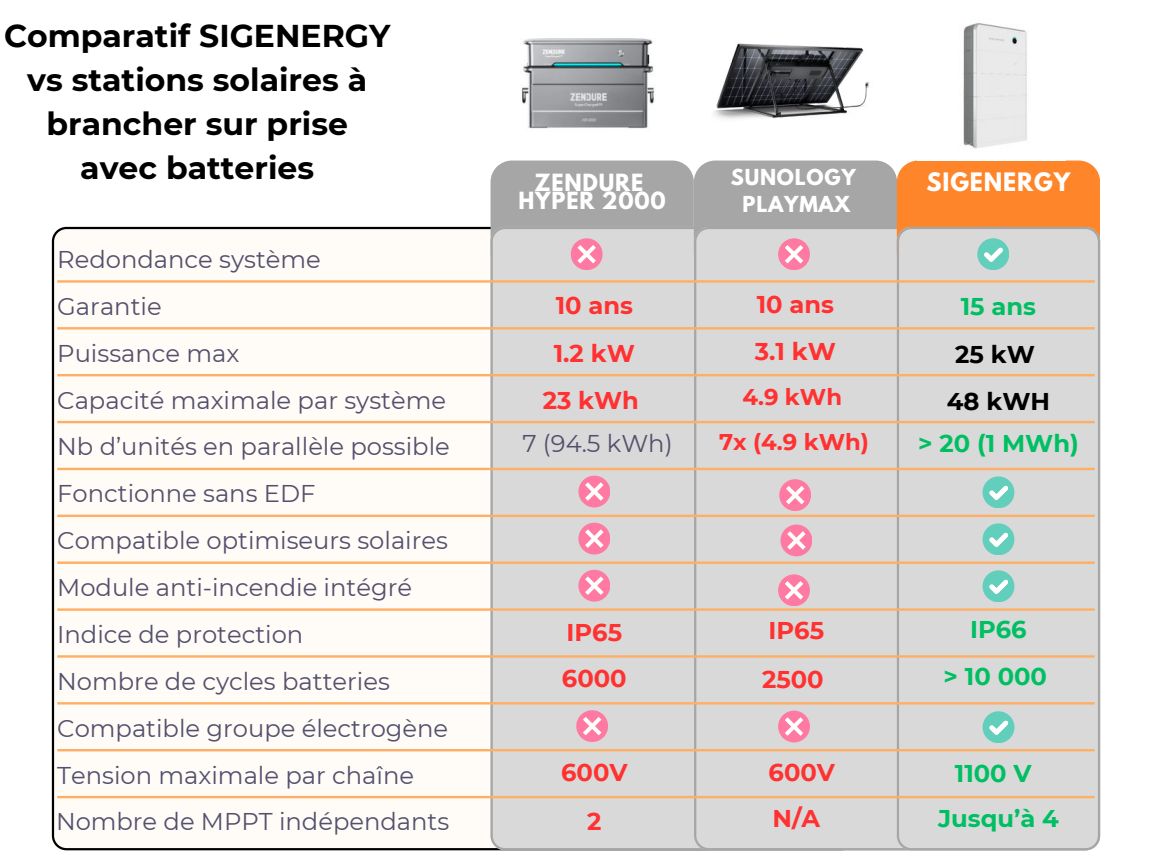
<style>
.page{position:relative;width:1152px;height:864px;background:#fff}
.page>*{position:absolute;margin:0;border:0;box-sizing:border-box;transform-origin:0 0}
.t1{font:700 31.5px/43.8px "Montserrat";color:#000;text-align:center}
.t2{font:24.3px/47px "Montserrat";color:#52506d}
.t3{font:700 24.15px/47.2px "Montserrat";color:#ff3131}
.t4{font:700 24.15px "Montserrat";color:#00bf63}
.t5{font:24.15px "Montserrat";color:#52506d}
.t6{font:700 24.15px/47.2px "Montserrat";color:#000;text-align:center}
.t7{font:700 22.65px "Montserrat";color:#ff3131}
.t8{font:700 22.5px "League Spartan";letter-spacing:.04em;color:#fff}
.t9{font:700 21px/18px "League Spartan";letter-spacing:.04em;color:#fff;text-align:center}
.t10{font:700 19.5px/27px "League Spartan";letter-spacing:.04em;color:#fff;text-align:center}
</style>
<div class="page">
<div style="left:52px;top:227px;width:439px;height:623px;background:#fffbf6"></div>
<div style="left:491px;top:274px;width:203px;height:576px;background:#d9d9d9"></div>
<div style="left:694px;top:274px;width:203px;height:576px;background:#d9d9d9"></div>
<div style="left:897px;top:274px;width:203px;height:576px;background:#d9d9d9"></div>
<hr style="left:57px;top:421px;width:1038px;height:2px;background:#ffaf65">
<hr style="left:57px;top:515px;width:1038px;height:2px;background:#ffaf65">
<hr style="left:57px;top:608px;width:1038px;height:3px;background:#ffaf65">
<hr style="left:57px;top:702px;width:1038px;height:3px;background:#ffaf65">
<hr style="left:57px;top:796px;width:1038px;height:2px;background:#ffaf65">
<hr style="left:57px;top:327px;width:1038px;height:3px;background:#ffaf65">
<hr style="left:57px;top:280px;width:1038px;height:3px;background:#ffaf65">
<hr style="left:57px;top:374px;width:1038px;height:2px;background:#ffaf65">
<hr style="left:57px;top:468px;width:1038px;height:2px;background:#ffaf65">
<hr style="left:57px;top:562px;width:1038px;height:2px;background:#ffaf65">
<hr style="left:57px;top:655px;width:1038px;height:3px;background:#ffaf65">
<hr style="left:57px;top:749px;width:1038px;height:2px;background:#ffaf65">
<div style="left:578px;top:570px;width:32px;height:31px;background:#ff7aa2;border-radius:50%"></div>
<svg style="left:585px;top:576px;width:19px;height:19px"></svg>
<div style="left:578px;top:523px;width:32px;height:31px;background:#ff7aa2;border-radius:50%"></div>
<svg style="left:585px;top:529px;width:19px;height:19px"></svg>
<div style="left:578px;top:476px;width:32px;height:31px;background:#ff7aa2;border-radius:50%"></div>
<svg style="left:585px;top:482px;width:19px;height:19px"></svg>
<svg style="left:983px;top:476px;width:31px;height:32px"></svg>
<svg style="left:983px;top:523px;width:31px;height:32px"></svg>
<svg style="left:983px;top:570px;width:31px;height:32px"></svg>
<svg style="left:983px;top:711px;width:31px;height:32px"></svg>
<div style="left:779px;top:479px;width:32px;height:32px;background:#ff7aa2;border-radius:50%"></div>
<svg style="left:786px;top:486px;width:18px;height:18px"></svg>
<div style="left:780px;top:525px;width:32px;height:31px;background:#ff7aa2;border-radius:50%"></div>
<svg style="left:787px;top:531px;width:19px;height:19px"></svg>
<img style="left:521px;top:38px;width:134px;height:91px">
<img style="left:963px;top:23px;width:64px;height:126px">
<img style="left:714px;top:43px;width:155px;height:76px">
<div style="left:778px;top:574px;width:32px;height:32px;background:#ff7aa2;border-radius:50%"></div>
<svg style="left:785px;top:581px;width:18px;height:19px"></svg>
<svg style="left:491px;top:161px;width:609px;height:113px;background:#cbb2a1"></svg>
<div style="left:576px;top:710px;width:32px;height:32px;background:#ff7aa2;border-radius:50%"></div>
<svg style="left:583px;top:717px;width:18px;height:18px"></svg>
<div style="left:778px;top:711px;width:32px;height:31px;background:#ff7aa2;border-radius:50%"></div>
<svg style="left:785px;top:717px;width:18px;height:19px"></svg>
<p class="t1" style="left:4px;top:12px;width:388px">Comparatif SIGENERGY vs stations solaires à brancher sur prise<br>avec batteries</p>
<p class="t2" style="left:57px;top:235px;width:394px">Redondance système<br>Garantie<br>Puissance max<br>Capacité maximale par système<br>Nb d’unités en parallèle possible<br>Fonctionne sans EDF<br>Compatible optimiseurs solaires<br>Module anti-incendie intégré<br>Indice de protection<br>Nombre de cycles batteries<br>Compatible groupe électrogène<br>Tension maximale par chaîne</p>
<p class="t9" style="left:519px;top:173px;width:149px">ZENDURE<br>HYPER 2000</p>
<p class="t10" style="left:731px;top:164px;width:126px">SUNOLOGY<br>PLAYMAX</p>
<p class="t8" style="left:927px;top:164px;width:145px">SIGENERGY</p>
<p class="t3" style="left:755px;top:280px;width:83px">10 ans<br>3.1 kW</p>
<p class="t7" style="left:742px;top:381px;width:101px">4.9 kWh</p>
<p class="t3" style="left:543px;top:281px;width:98px;text-align:center">10 ans<br>1.2 kW<br>23 kWh</p>
<p class="t5" style="left:522px;top:426px;width:152px">7 (94.5 kWh)</p>
<p class="t7" style="left:719px;top:426px;width:151px">7x (4.9 kWh)</p>
<p class="t4" style="left:918px;top:426px;width:162px">&gt; 20 (1 MWh)</p>
<p class="t4" style="left:961px;top:289px;width:77px">15 ans</p>
<p class="t6" style="left:947px;top:329px;width:105px">25 kW<br>48 kWH</p>
<p class="t3" style="left:567px;top:607px;width:57px">IP65</p>
<p class="t3" style="left:769px;top:606px;width:57px">IP65</p>
<p class="t4" style="left:970px;top:612px;width:58px">IP66</p>
<p class="t3" style="left:562px;top:654px;width:66px">6000</p>
<p class="t3" style="left:762px;top:654px;width:63px">2500</p>
<p class="t4" style="left:944px;top:659px;width:105px">&gt; 10 000</p>
<p class="t3" style="left:561px;top:748px;width:68px">600V</p>
<p class="t3" style="left:769px;top:748px;width:68px">600V</p>
<p class="t4" style="left:955px;top:756px;width:78px">1100 V</p>
<p class="t5" style="left:56px;top:805px;width:395px">Nombre de MPPT indépendants</p>
<p class="t3" style="left:587px;top:797px;width:16px">2</p>
<p class="t3" style="left:773px;top:794px;width:49px">N/A</p>
<p class="t4" style="left:938px;top:801px;width:122px">Jusqu’à 4</p>
</div>
